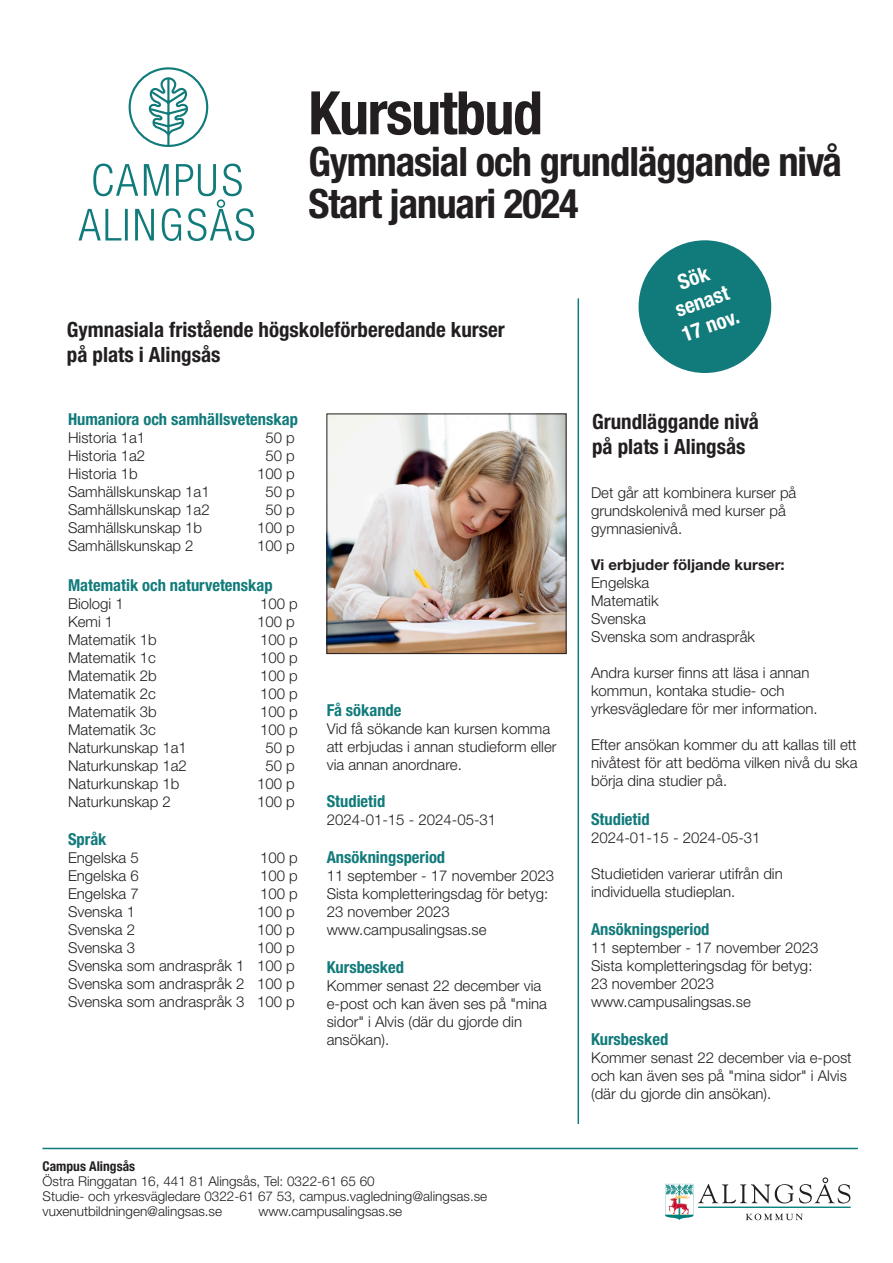
<style>
.page{position:relative;width:893px;height:1263px;background:#fff}
.page>*{position:absolute;margin:0;border:0;box-sizing:border-box;transform-origin:0 0}
.t1{font:700 condensed 60px "Helvetica Neue LT Std";letter-spacing:-.025em;color:#231f20}
.t2{font:700 condensed 40.5px "Helvetica Neue LT Std";letter-spacing:-.025em;color:#231f20}
.t3{font:700 condensed 21px "Helvetica Neue LT Std";color:#231f20}
.Ingress{font:700 condensed 21px "Helvetica Neue LT Std";color:#fff}
.t4{font:700 condensed 16.5px "Helvetica Neue LT Std";color:#117a7a}
.t5{font:300 15px/18px "Helvetica Neue LT Std";color:#231f20}
.t6{font:700 15px "Helvetica Neue LT Std";color:#231f20}
.t7{font:300 13.5px "Helvetica Neue LT Std";color:#231f20}
.t8{font:700 condensed 13.5px "Helvetica Neue LT Std";color:#231f20}
</style>
<div class="page">
<svg style="left:79px;top:164px;width:175px;height:77px"></svg>
<div style="left:129px;top:67px;width:79px;height:80px;border:2px solid #117a7a;border-radius:50%"></div>
<svg style="left:147px;top:76px;width:41px;height:71px"></svg>
<svg style="left:665px;top:1177px;width:185px;height:43px"></svg>
<hr style="left:578px;top:298px;width:1px;height:826px;background:#117a7a">
<hr style="left:43px;top:1148px;width:815px;height:1px;background:#117a7a">
<div style="left:639px;top:240px;width:132px;height:133px;background:#117a7a;border-radius:50%"></div>
<img style="left:329px;top:416px;width:235px;height:236px">
<div style="left:327px;top:414px;width:239px;height:240px;border:1px solid #231f20"></div>
<p class="t1" style="left:308px;top:77px;width:236px">Kursutbud</p>
<p class="t2" style="left:308px;top:137px;width:535px">Gymnasial och grundläggande nivå</p>
<p class="t2" style="left:308px;top:179px;width:272px">Start januari 2024</p>
<p class="t3" style="left:67px;top:317px;width:439px">Gymnasiala fristående högskoleförberedande kurser</p>
<p class="t3" style="left:67px;top:342px;width:155px">på plats i Alingsås</p>
<p class="t4" style="left:68px;top:409px;width:231px">Humaniora och samhällsvetenskap</p>
<p class="t5" style="left:68px;top:429px;width:79px">Historia 1a1</p>
<p class="t5" style="left:265px;top:429px;width:31px">50 p</p>
<p class="t5" style="left:68px;top:447px;width:79px">Historia 1a2</p>
<p class="t5" style="left:265px;top:447px;width:31px">50 p</p>
<p class="t5" style="left:68px;top:465px;width:71px">Historia 1b</p>
<p class="t5" style="left:257px;top:465px;width:39px">100 p</p>
<p class="t5" style="left:68px;top:483px;width:143px">Samhällskunskap 1a1</p>
<p class="t5" style="left:265px;top:483px;width:31px">50 p</p>
<p class="t5" style="left:68px;top:501px;width:143px">Samhällskunskap 1a2</p>
<p class="t5" style="left:265px;top:501px;width:31px">50 p</p>
<p class="t5" style="left:68px;top:519px;width:136px">Samhällskunskap 1b</p>
<p class="t5" style="left:257px;top:519px;width:39px">100 p</p>
<p class="t5" style="left:68px;top:537px;width:127px">Samhällskunskap 2</p>
<p class="t5" style="left:257px;top:537px;width:39px">100 p</p>
<p class="t4" style="left:68px;top:575px;width:206px">Matematik och naturvetenskap</p>
<p class="t5" style="left:68px;top:594px;width:57px">Biologi 1</p>
<p class="t5" style="left:260px;top:594px;width:39px">100 p</p>
<p class="t5" style="left:68px;top:612px;width:47px">Kemi 1</p>
<p class="t5" style="left:257px;top:612px;width:39px">100 p</p>
<p class="t5" style="left:68px;top:630px;width:90px">Matematik 1b</p>
<p class="t5" style="left:260px;top:630px;width:39px">100 p</p>
<p class="t5" style="left:68px;top:648px;width:89px">Matematik 1c</p>
<p class="t5" style="left:260px;top:648px;width:39px">100 p</p>
<p class="t5" style="left:68px;top:666px;width:90px">Matematik 2b</p>
<p class="t5" style="left:260px;top:666px;width:39px">100 p</p>
<p class="t5" style="left:68px;top:684px;width:89px">Matematik 2c</p>
<p class="t5" style="left:260px;top:684px;width:39px">100 p</p>
<p class="t5" style="left:68px;top:702px;width:90px">Matematik 3b</p>
<p class="t5" style="left:260px;top:702px;width:39px">100 p</p>
<p class="t5" style="left:68px;top:720px;width:89px">Matematik 3c</p>
<p class="t5" style="left:260px;top:720px;width:39px">100 p</p>
<p class="t5" style="left:68px;top:738px;width:120px">Naturkunskap 1a1</p>
<p class="t5" style="left:265px;top:738px;width:31px">50 p</p>
<p class="t5" style="left:68px;top:756px;width:120px">Naturkunskap 1a2</p>
<p class="t5" style="left:265px;top:756px;width:31px">50 p</p>
<p class="t5" style="left:68px;top:774px;width:113px">Naturkunskap 1b</p>
<p class="t5" style="left:257px;top:774px;width:39px">100 p</p>
<p class="t5" style="left:68px;top:792px;width:104px">Naturkunskap 2</p>
<p class="t5" style="left:257px;top:792px;width:39px">100 p</p>
<p class="t4" style="left:68px;top:829px;width:40px">Språk</p>
<p class="t5" style="left:68px;top:848px;width:72px">Engelska 5</p>
<p class="t5" style="left:260px;top:848px;width:39px">100 p</p>
<p class="t5" style="left:68px;top:866px;width:72px">Engelska 6</p>
<p class="t5" style="left:260px;top:866px;width:39px">100 p</p>
<p class="t5" style="left:68px;top:884px;width:72px">Engelska 7</p>
<p class="t5" style="left:260px;top:884px;width:39px">100 p</p>
<p class="t5" style="left:68px;top:902px;width:69px">Svenska 1</p>
<p class="t5" style="left:257px;top:902px;width:39px">100 p</p>
<p class="t5" style="left:68px;top:920px;width:69px">Svenska 2</p>
<p class="t5" style="left:257px;top:920px;width:39px">100 p</p>
<p class="t5" style="left:68px;top:938px;width:69px">Svenska 3</p>
<p class="t5" style="left:257px;top:938px;width:39px">100 p</p>
<p class="t5" style="left:68px;top:956px;width:228px">Svenska som andraspråk 1 100 p</p>
<p class="t5" style="left:68px;top:974px;width:228px">Svenska som andraspråk 2 100 p</p>
<p class="t5" style="left:68px;top:992px;width:228px">Svenska som andraspråk 3 100 p</p>
<p class="t4" style="left:327px;top:700px;width:76px">Få sökande</p>
<p class="t5" style="left:327px;top:719px;width:231px">Vid få sökande kan kursen komma att erbjudas i annan studieform eller via annan anordnare.</p>
<p class="t4" style="left:327px;top:791px;width:60px">Studietid</p>
<p class="t5" style="left:327px;top:811px;width:171px">2024-01-15 - 2024-05-31</p>
<p class="t4" style="left:327px;top:847px;width:120px">Ansökningsperiod</p>
<p class="t5" style="left:327px;top:866px;width:229px">11 september - 17 november 2023</p>
<p class="t5" style="left:327px;top:884px;width:223px">Sista kompletteringsdag för betyg:<br>23 november 2023</p>
<p class="t5" style="left:327px;top:920px;width:161px">www.campusalingsas.se</p>
<p class="t4" style="left:327px;top:957px;width:79px">Kursbesked</p>
<p class="t5" style="left:327px;top:976px;width:222px">Kommer senast 22 december via e-post och kan även ses på "mina sidor" i Alvis (där du gjorde din ansökan).</p>
<p class="t8" style="left:43px;top:1158px;width:94px">Campus Alingsås</p>
<p class="t7" style="left:43px;top:1173px;width:334px">Östra Ringgatan 16, 441 81 Alingsås, Tel: 0322-61 65 60</p>
<p class="t7" style="left:43px;top:1188px;width:446px">Studie- och yrkesvägledare 0322-61 67 53, campus.vagledning@alingsas.se</p>
<p class="t7" style="left:43px;top:1203px;width:181px">vuxenutbildningen@alingsas.se</p>
<p class="t7" style="left:259px;top:1203px;width:145px">www.campusalingsas.se</p>
<p class="Ingress" style="left:672px;top:299px;width:57px;rotate:-20deg">senast</p>
<p class="Ingress" style="left:678px;top:323px;width:61px;rotate:-20deg">17 nov.</p>
<p class="t3" style="left:592px;top:408px;width:168px">Grundläggande nivå</p>
<p class="t3" style="left:592px;top:434px;width:155px">på plats i Alingsås</p>
<p class="t5" style="left:591px;top:483px;width:207px">Det går att kombinera kurser på grundskolenivå med kurser på gymnasienivå.</p>
<p class="t6" style="left:591px;top:555px;width:195px">Vi erbjuder följande kurser:</p>
<p class="t5" style="left:591px;top:573px;width:60px">Engelska</p>
<p class="t5" style="left:591px;top:591px;width:69px">Matematik</p>
<p class="t5" style="left:591px;top:609px;width:56px">Svenska</p>
<p class="t5" style="left:591px;top:627px;width:165px">Svenska som andraspråk</p>
<p class="t5" style="left:591px;top:663px;width:220px">Andra kurser finns att läsa i annan</p>
<p class="t5" style="left:591px;top:681px;width:228px">kommun, kontaka studie- och yrkesvägledare för mer information.</p>
<p class="t5" style="left:591px;top:735px;width:268px;text-align:justify">Efter ansökan kommer du att kallas till ett nivåtest för att bedöma vilken nivå du ska börja dina studier på.</p>
<p class="t4" style="left:591px;top:809px;width:60px">Studietid</p>
<p class="t5" style="left:591px;top:829px;width:171px">2024-01-15 - 2024-05-31</p>
<p class="t5" style="left:591px;top:865px;width:193px">Studietiden varierar utifrån din</p>
<p class="t5" style="left:591px;top:883px;width:146px">individuella studieplan.</p>
<p class="t4" style="left:591px;top:919px;width:120px">Ansökningsperiod</p>
<p class="t5" style="left:591px;top:938px;width:229px">11 september - 17 november 2023</p>
<p class="t5" style="left:591px;top:956px;width:223px">Sista kompletteringsdag för betyg:<br>23 november 2023</p>
<p class="t5" style="left:591px;top:992px;width:161px">www.campusalingsas.se</p>
<p class="t4" style="left:591px;top:1029px;width:79px">Kursbesked</p>
<p class="t5" style="left:591px;top:1048px;width:262px">Kommer senast 22 december via e-post och kan även ses på "mina sidor" i Alvis (där du gjorde din ansökan).</p>
</div>
